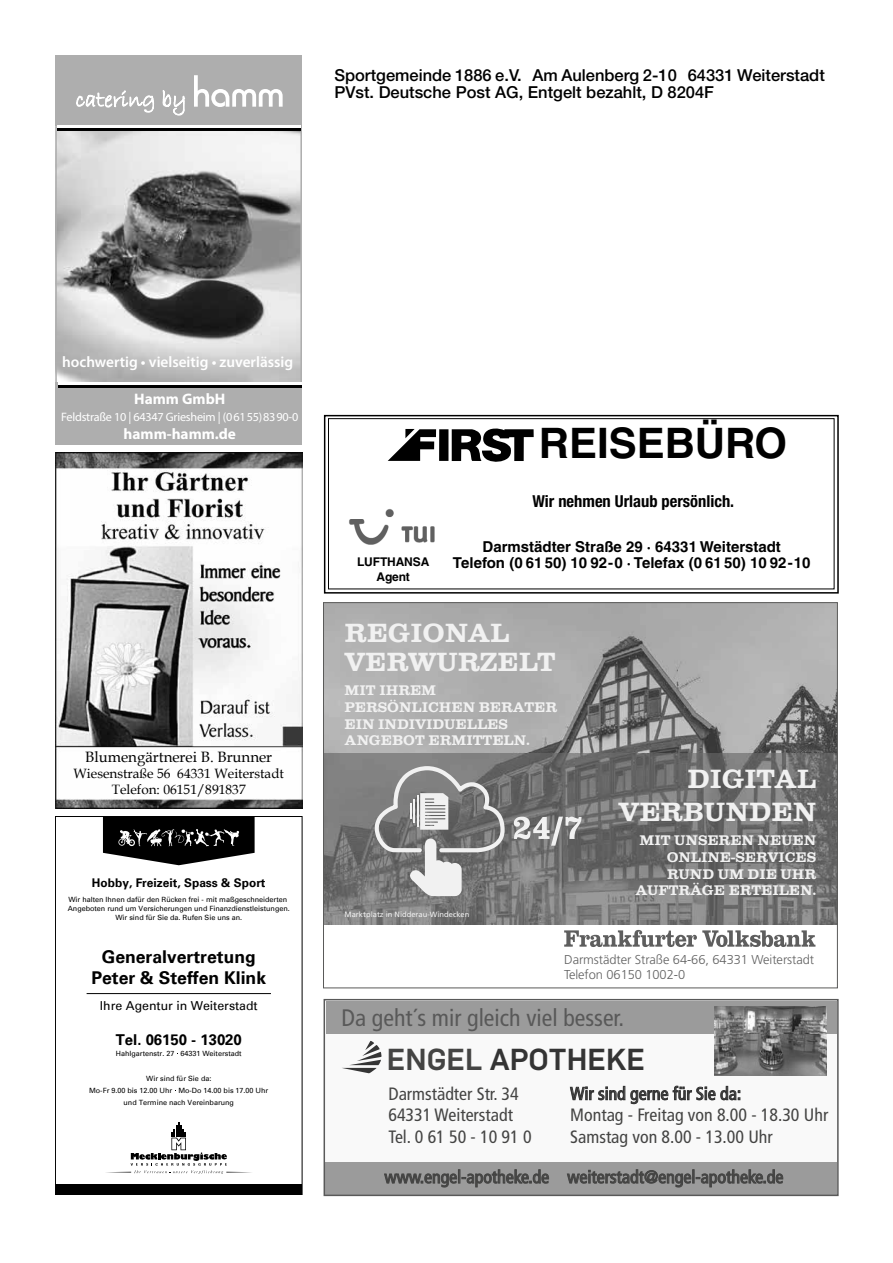
<style>
.page{position:relative;width:893px;height:1263px;background:#fff}
.page>*{position:absolute;margin:0;border:0;box-sizing:border-box;transform-origin:0 0}
.t1{font:700 42px "Helvetica";color:#000}
.t2{font:500 29.85px "Flama";color:#343434}
.t3{font:700 27.15px/29.1px "Clarendon Com";color:#f1f1f1}
.t4{font:condensed 23.85px "Frutiger LT Std";color:#595959}
.t5{font:condensed 17.85px/21.5px "Frutiger LT Std";color:#444443}
.t6{font:condensed 17.85px "Frutiger LT Std";color:#343434}
.t7{font:700 17.7px/21.1px "Univers";color:#000;text-align:center}
.t8{font:500 16.5px/16.5px "Helvetica Neue";color:#000}
.t9{font:700 condensed 16.5px "Helvetica Neue";color:#000}
.t10{font:600 15.3px "Myriad Pro";color:#fff}
.t11{font:700 15.3px "Myriad Pro";color:#fff}
.t12{font:700 15px/15.8px "Helvetica";color:#000;text-align:center}
.t13{font:15px "Book Antiqua";color:#000}
.t14{font:700 15px "Univers";color:#000}
.t15{font:700 14.4px/16.6px "Clarendon Com";color:#f1f1f1}
.t16{font:13.5px/15.8px "Book Antiqua";color:#000;text-align:center}
.t17{font:300 12.9px/15.1px "Frutiger";letter-spacing:-.005em;color:#616161}
.t18{font:12.3px "Univers";color:#000}
.t19{font:12.15px "Myriad Pro";letter-spacing:-.02em;color:#fff}
.t20{font:700 12px "Univers";color:#000}
.t21{font:700 12px/15.8px "Helvetica";letter-spacing:-.01em;color:#000;text-align:center}
.t22{font:7.5px "Frutiger";color:#f1f1f1}
.t23{font:7.2px/9px "Univers";color:#000;text-align:center}
.s1{color:#444443}
</style>
<div class="page">
<div style="left:324px;top:415px;width:515px;height:179px;border:2px solid #000"></div>
<div style="left:328px;top:418px;width:506px;height:171px;border:1px solid #000"></div>
<svg style="left:388px;top:429px;width:48px;height:32px"></svg>
<div style="left:439px;top:429px;width:9px;height:32px;background:#000"></div>
<svg style="left:452px;top:429px;width:82px;height:33px"></svg>
<img style="left:349px;top:509px;width:86px;height:36px">
<div style="left:325px;top:1000px;width:512px;height:194px;background:#f9f9f9"></div>
<svg style="left:570px;top:1085px;width:170px;height:19px"></svg>
<svg style="left:342px;top:1041px;width:39px;height:32px"></svg>
<div style="left:324px;top:1162px;width:513px;height:34px;background:#9b9b9b"></div>
<svg style="left:384px;top:1169px;width:165px;height:18px"></svg>
<svg style="left:567px;top:1169px;width:216px;height:18px"></svg>
<div style="left:326px;top:1001px;width:510px;height:32px;background:#9b9b9b"></div>
<img style="left:715px;top:1006px;width:112px;height:69px">
<div style="left:324px;top:999px;width:515px;height:197px;border:1px solid #595959"></div>
<img style="left:55px;top:452px;width:247px;height:356px">
<svg style="left:106px;top:1122px;width:146px;height:52px"></svg>
<hr style="left:87px;top:993px;width:184px;height:1px;background:#000">
<div style="left:55px;top:1184px;width:247px;height:11px;background:#000"></div>
<div style="left:55px;top:816px;width:247px;height:379px;border:1px solid #000"></div>
<svg style="left:103px;top:816px;width:152px;height:49px"></svg>
<img style="left:58px;top:131px;width:241px;height:251px">
<div style="left:55px;top:382px;width:247px;height:63px;background:#aeaeae"></div>
<div style="left:55px;top:55px;width:247px;height:71px;background:#aeaeae"></div>
<div style="left:55px;top:55px;width:247px;height:390px;border:2px solid #aeaeae"></div>
<hr style="left:57px;top:128px;width:243px;height:3px;background:#000">
<hr style="left:57px;top:126px;width:243px;height:2px;background:#fff">
<svg style="left:194px;top:75px;width:89px;height:32px"></svg>
<svg style="left:76px;top:90px;width:78px;height:23px"></svg>
<svg style="left:162px;top:90px;width:23px;height:26px"></svg>
<hr style="left:58px;top:385px;width:244px;height:2px;background:#000">
<hr style="left:58px;top:382px;width:244px;height:3px;background:#fff">
<img style="left:325px;top:604px;width:511px;height:150px">
<img style="left:325px;top:754px;width:511px;height:170px">
<svg style="left:564px;top:930px;width:251px;height:17px"></svg>
<svg style="left:375px;top:766px;width:130px;height:130px"></svg>
<svg style="left:514px;top:817px;width:67px;height:29px"></svg>
<h3 class="t8" style="left:334px;top:67px;width:492px">Sportgemeinde 1886 e.V. Am Aulenberg 2-10 64331 Weiterstadt<br>PVst. Deutsche Post AG, Entgelt bezahlt, D 8204F</h3>
<h3 class="t10" style="left:62px;top:352px;width:232px">hochwertig • vielseitig • zuverlässig</h3>
<h3 class="t11" style="left:134px;top:389px;width:93px">Hamm GmbH</h3>
<h3 class="t19" style="left:61px;top:409px;width:239px">Feldstraße 10 | 64347 Griesheim | (06155)8390-0</h3>
<h3 class="t11" style="left:124px;top:424px;width:114px">hamm-hamm.de</h3>
<h3 class="t13" style="left:85px;top:747px;width:188px">Blumengärtnerei B. Brunner</h3>
<h3 class="t16" style="left:73px;top:765px;width:212px">Wiesenstraße 56 64331 Weiterstadt<br>Telefon: 06151/891837</h3>
<h3 class="t20" style="left:92px;top:876px;width:175px">Hobby, Freizeit, Spass &amp; Sport</h3>
<p class="t23" style="left:68px;top:895px;width:224px">Wir halten Ihnen dafür den Rücken frei - mit maßgeschneiderten<br>Angeboten rund um Versicherungen und Finanzdienstleistungen.<br>Wir sind für Sie da. Rufen Sie uns an.</p>
<h3 class="t7" style="left:91px;top:947px;width:176px">Generalvertretung<br>Peter &amp; Steffen Klink</h3>
<h3 class="t18" style="left:100px;top:998px;width:159px">Ihre Agentur in Weiterstadt</h3>
<p class="t23" style="left:116px;top:1049px;width:127px">Hahlgartenstr. 27 64331 Weiterstadt</p>
<p class="t23" style="left:89px;top:1072px;width:181px;line-height:11.9px">Wir sind für Sie da:<br>Mo-Fr 9.00 bis 12.00 Uhr Mo-Do 14.00 bis 17.00 Uhr und Termine nach Vereinbarung</p>
<h3 class="t14" style="left:116px;top:1031px;width:127px">Tel. 06150 - 13020</h3>
<h1 class="t1" style="left:539px;top:418px;width:250px">reIseBüro</h1>
<h3 class="t21" style="left:357px;top:553px;width:74px">lufthansa agent</h3>
<h3 class="t9" style="left:532px;top:491px;width:203px">Wir nehmen Urlaub persönlich.</h3>
<h3 class="t12" style="left:453px;top:538px;width:359px">darmstädter straße 29 · 64331 Weiterstadt<br>telefon (0 61 50) 10 92-0 · telefax (0 61 50) 10 92-10</h3>
<h3 class="t3" style="left:345px;top:618px;width:212px">REGIONAL<br>VERWURZELT</h3>
<h3 class="t15" style="left:345px;top:682px;width:214px">MIT IHREM<br>PERSÖNLICHEN BERATER<br>EIN INDIVIDUELLES<br>ANGEBOT ERMITTELN.</h3>
<p class="t22" style="left:345px;top:910px;width:126px">Marktplatz in Nidderau-Windecken</p>
<h3 class="t3" style="left:619px;top:762px;width:199px;line-height:32.7px;text-align:right">DIGITAL<br>VERBUNDEN</h3>
<h3 class="t15" style="left:635px;top:832px;width:182px;text-align:right">MIT UNSEREN NEUEN<br>ONLINE-SERVICES<br>RUND UM DIE UHR<br>AUFTRÄGE ERTEILEN.</h3>
<h3 class="t17" style="left:564px;top:952px;width:251px">Darmstädter Straße 64-66, 64331 Weiterstadt<br>Telefon 06150 1002-0</h3>
<h3 class="t4" style="left:342px;top:1004px;width:284px">Da geht´s mir gleich viel besser.</h3>
<h2 class="t2" style="left:387px;top:1041px;width:260px"><span class="s1">ENGEL</span> APOTHEKE</h2>
<h3 class="t5" style="left:388px;top:1083px;width:145px">Darmstädter Str. 34<br>64331 Weiterstadt<br>Tel. 0 61 50 - 10 91 0</h3>
<h3 class="t6" style="left:570px;top:1083px;width:172px">Wir sind gerne für Sie da:</h3>
<h3 class="t5" style="left:570px;top:1104px;width:260px">Montag - Freitag von 8.00 - 18.30 Uhr<br>Samstag von 8.00 - 13.00 Uhr</h3>
<h3 class="t5" style="left:384px;top:1166px;width:400px">www.engel-apotheke.de weiterstadt@engel-apotheke.de</h3>
</div>
